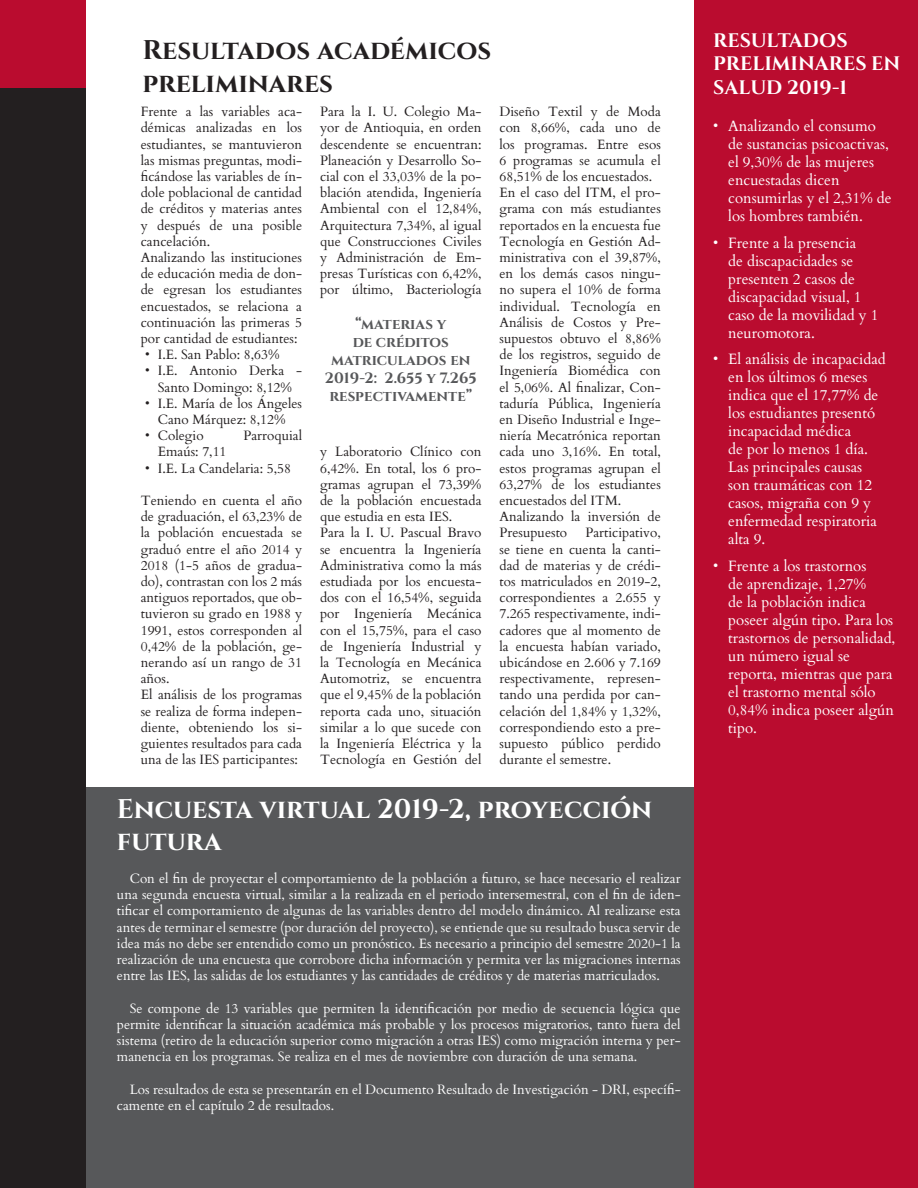
<style>
.page{position:relative;width:918px;height:1188px;background:#231f20}
.page>*{position:absolute;margin:0;border:0;box-sizing:border-box;transform-origin:0 0}
.head1-white{font:700 27px/32.4px "Cinzel";color:#fff}
.head1{font:700 27px/32.4px "Cinzel";color:#231f20}
.side-head{font:700 19.5px/23.4px "Cinzel";letter-spacing:-.005em;color:#fff}
.t1{font:15px/18px "Cardo";color:#fff}
.quote{font:700 15px/18px "Cinzel";color:#57585a;text-align:center}
.para{font:13.5px/16.2px "Cardo";color:#231f20;text-align:justify}
.para-white{font:13.5px/16.2px "Cardo";color:#fff;text-align:justify}
</style>
<div class="page">
<div style="left:0;top:0;width:918px;height:88px;background:#ba0c2f"></div>
<div style="left:86px;top:0;width:817px;height:1188px;background:#fff"></div>
<div style="left:86px;top:788px;width:630px;height:400px;background:#57585a"></div>
<div style="left:695px;top:0;width:223px;height:1188px;background:#ba0c2f"></div>
<p class="head1" style="left:142px;top:35px;width:351px">Resultados académicos preliminares</p>
<p class="para" style="left:141px;top:103px;width:163px">Frente a las variables aca&shy;démicas analizadas en los estudiantes, se mantuvieron las mismas preguntas, modi&shy;ficándose las variables de ín&shy;dole poblacional de cantidad de créditos y materias antes y después de una posible cancelación.</p>
<p class="para" style="left:141px;top:249px;width:163px">Analizando las instituciones de educación media de don&shy;de egresan los estudiantes encuestados, se relaciona a continuación las primeras 5 por cantidad de estudiantes:</p>
<p class="para" style="left:145px;top:346px;width:136px">• I.E. San Pablo: 8,63%</p>
<p class="para" style="left:145px;top:362px;width:159px;text-align:center">• I.E. Antonio Derka -<br>Santo Domingo: 8,12%</p>
<p class="para" style="left:145px;top:394px;width:159px;text-align:center">• I.E. María de los Ángeles<br>Cano Márquez: 8,12%</p>
<p class="para" style="left:145px;top:427px;width:60px">• Colegio</p>
<p class="para" style="left:243px;top:427px;width:60px">Parroquial</p>
<p class="para" style="left:158px;top:443px;width:70px">Emaús: 7,11</p>
<p class="para" style="left:145px;top:459px;width:147px">• I.E. La Candelaria: 5,58</p>
<p class="para" style="left:141px;top:492px;width:163px">Teniendo en cuenta el año de graduación, el 63,23% de la población encuestada se graduó entre el año 2014 y 2018 (1-5 años de gradua&shy;do), contrastan con los 2 más antiguos reportados, que ob&shy;tuvieron su grado en 1988 y 1991, estos corresponden al 0,42% de la población, ge&shy;nerando así un rango de 31 años.</p>
<p class="para" style="left:141px;top:686px;width:163px">El análisis de los programas se realiza de forma indepen&shy;diente, obteniendo los si&shy;guientes resultados para cada una de las IES participantes:</p>
<p class="para" style="left:320px;top:103px;width:163px">Para la I. U. Colegio Ma&shy;yor de Antioquia, en orden descendente se encuentran:<br>Planeación y Desarrollo So&shy;cial con el 33,03% de la po&shy;blación atendida, Ingeniería Ambiental con el 12,84%, Arquitectura 7,34%, al igual que Construcciones Civiles y Administración de Em&shy;presas Turísticas con 6,42%, por último, Bacteriología</p>
<p class="quote" style="left:325px;top:315px;width:153px">“materias y<br>de créditos matriculados en<br>2019-2: 2.655 y 7.265 respectivamente”</p>
<p class="para" style="left:320px;top:443px;width:163px">y Laboratorio Clínico con 6,42%. En total, los 6 pro&shy;gramas agrupan el 73,39% de la población encuestada que estudia en esta IES.</p>
<p class="para" style="left:320px;top:524px;width:163px">Para la I. U. Pascual Bravo se encuentra la Ingeniería Administrativa como la más estudiada por los encuesta&shy;dos con el 16,54%, seguida por Ingeniería Mecánica con el 15,75%, para el caso de Ingeniería Industrial y la Tecnología en Mecánica Automotriz, se encuentra que el 9,45% de la población reporta cada uno, situación similar a lo que sucede con la Ingeniería Eléctrica y la Tecnología en Gestión del</p>
<p class="para" style="left:500px;top:103px;width:163px">Diseño Textil y de Moda con 8,66%, cada uno de los programas. Entre esos 6 programas se acumula el 68,51% de los encuestados.</p>
<p class="para" style="left:500px;top:184px;width:163px">En el caso del ITM, el pro&shy;grama con más estudiantes reportados en la encuesta fue Tecnología en Gestión Ad&shy;ministrativa con el 39,87%, en los demás casos ningu&shy;no supera el 10% de forma individual. Tecnología en Análisis de Costos y Pre&shy;supuestos obtuvo el 8,86% de los registros, seguido de Ingeniería Biomédica con el 5,06%. Al finalizar, Con&shy;taduría Pública, Ingeniería en Diseño Industrial e Inge&shy;niería Mecatrónica reportan cada uno 3,16%. En total, estos programas agrupan el 63,27% de los estudiantes encuestados del ITM.</p>
<p class="para" style="left:500px;top:508px;width:163px">Analizando la inversión de<br>Presupuesto</p>
<p class="para" style="left:500px;top:524px;width:163px;text-indent:86px">Participativo, se tiene en cuenta la canti&shy;dad de materias y de crédi&shy;tos matriculados en 2019-2, correspondientes a 2.655 y 7.265 respectivamente, indi&shy;cadores que al momento de la encuesta habían variado, ubicándose en 2.606 y 7.169 respectivamente, represen&shy;tando una perdida por can&shy;celación del 1,84% y 1,32%, correspondiendo esto a pre&shy;supuesto público perdido durante el semestre.</p>
<p class="head1-white" style="left:117px;top:794px;width:537px">Encuesta virtual 2019-2, proyección futura</p>
<p class="para-white" style="left:117px;top:870px;width:565px;text-indent:13px">Con el fin de proyectar el comportamiento de la población a futuro, se hace necesario el realizar una segunda encuesta virtual, similar a la realizada en el periodo intersemestral, con el fin de iden&shy;tificar el comportamiento de algunas de las variables dentro del modelo dinámico. Al realizarse esta antes de terminar el semestre (por duración del proyecto), se entiende que su resultado busca servir de idea más no debe ser entendido como un pronóstico. Es necesario a principio del semestre 2020-1 la realización de una encuesta que corrobore dicha información y permita ver las migraciones internas entre las IES, las salidas de los estudiantes y las cantidades de créditos y de materias matriculados.</p>
<p class="para-white" style="left:117px;top:999px;width:565px;text-indent:13px">Se compone de 13 variables que permiten la identificación por medio de secuencia lógica que permite identificar la situación académica más probable y los procesos migratorios, tanto fuera del sistema (retiro de la educación superior como migración a otras IES) como migración interna y per&shy;manencia en los programas. Se realiza en el mes de noviembre con duración de una semana.</p>
<p class="para-white" style="left:117px;top:1080px;width:565px;text-indent:13px">Los resultados de esta se presentarán en el Documento Resultado de Investigación - DRI, específi&shy;camente en el capítulo 2 de resultados.</p>
<p class="side-head" style="left:713px;top:30px;width:189px">RESULTADOS<br>PRELIMINARES EN<br>SALUD 2019-1</p>
<p class="t1" style="left:728px;top:116px;width:165px;text-indent:-15px">• Analizando el consumo de sustancias psicoactivas, el 9,30% de las mujeres encuestadas dicen consumirlas y el 2,31% de los hombres también.</p>
<p class="t1" style="left:728px;top:233px;width:152px;text-indent:-15px">• Frente a la presencia<br>de discapacidades se presenten 2 casos de discapacidad visual, 1 caso de la movilidad y 1 neuromotora.</p>
<p class="t1" style="left:728px;top:349px;width:159px;text-indent:-15px">• El análisis de incapacidad en los últimos 6 meses indica que el 17,77% de los estudiantes presentó incapacidad médica<br>de por lo menos 1 día.<br>Las principales causas son traumáticas con 12 casos, migraña con 9 y enfermedad respiratoria alta 9.</p>
<p class="t1" style="left:728px;top:556px;width:169px;text-indent:-15px">• Frente a los trastornos<br>de aprendizaje, 1,27%<br>de la población indica poseer algún tipo. Para los trastornos de personalidad, un número igual se reporta, mientras que para el trastorno mental sólo<br>0,84% indica poseer algún tipo.</p>
</div>
